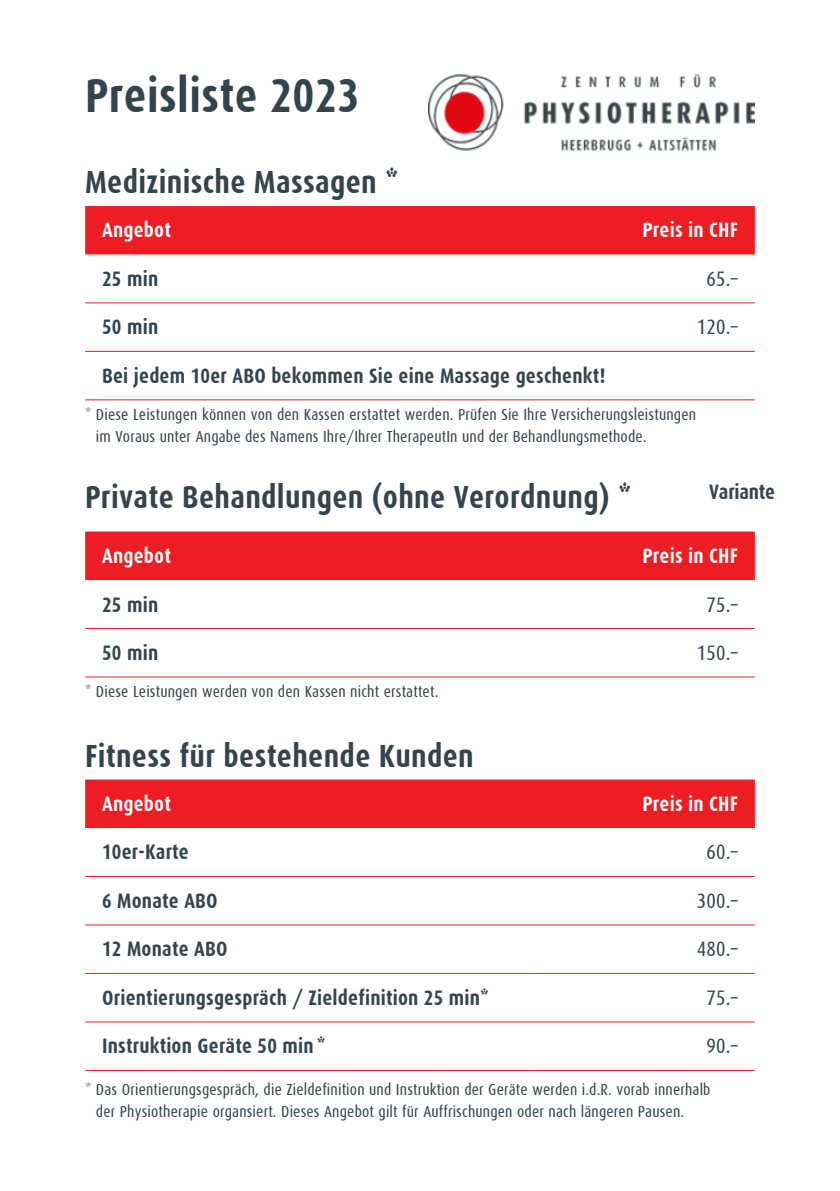
<style>
.page{position:relative;width:840px;height:1191px;background:#fff}
.page>*{position:absolute;margin:0;border:0;box-sizing:border-box;transform-origin:0 0}
._01_titel_über_tabel{font:700 48px "Dax Condensed";letter-spacing:.01em;color:#33444d}
._01_titel_über_tabel-2{font:700 32px "Dax Condensed";letter-spacing:.01em;color:#33444d}
._02_linke_Spalte{font:700 21px "Dax Condensed";letter-spacing:.01em;color:#33444d}
._02-b_rechte_Spalte{font:21px "Dax Condensed";letter-spacing:.01em;color:#33444d}
._01_b_Zwischentitel{font:700 21px "Dax Condensed";letter-spacing:.01em;color:#fff}
._01_Zwischentitel_li{font:700 21px "Dax Condensed";letter-spacing:.01em;color:#fff}
._02_linke_Spalte-2{font:700 21px "Dax Condensed";letter-spacing:-.01em;color:#33444d}
._04_Erläuterungen{font:16px/22px "Dax Condensed";letter-spacing:.01em;color:#33444d}
</style>
<div class="page">
<div style="left:85px;top:206px;width:669px;height:48px;background:#ee1d23"></div>
<hr style="left:85px;top:302px;width:335px;height:1px;background:#ee1d23">
<hr style="left:420px;top:302px;width:334px;height:1px;background:#ee1d23">
<hr style="left:85px;top:351px;width:335px;height:1px;background:#ee1d23">
<hr style="left:420px;top:351px;width:334px;height:1px;background:#ee1d23">
<hr style="left:85px;top:399px;width:335px;height:1px;background:#ee1d23">
<hr style="left:420px;top:399px;width:334px;height:1px;background:#ee1d23">
<div style="left:85px;top:531px;width:669px;height:49px;background:#ee1d23"></div>
<hr style="left:85px;top:628px;width:335px;height:1px;background:#ee1d23">
<hr style="left:420px;top:628px;width:334px;height:1px;background:#ee1d23">
<hr style="left:85px;top:676px;width:335px;height:1px;background:#ee1d23">
<hr style="left:420px;top:676px;width:334px;height:1px;background:#ee1d23">
<div style="left:85px;top:779px;width:669px;height:49px;background:#ee1d23"></div>
<hr style="left:85px;top:1070px;width:448px;height:1px;background:#ee1d23">
<hr style="left:533px;top:1070px;width:221px;height:1px;background:#ee1d23">
<hr style="left:85px;top:876px;width:448px;height:1px;background:#ee1d23">
<hr style="left:85px;top:973px;width:448px;height:1px;background:#ee1d23">
<hr style="left:85px;top:1021px;width:448px;height:1px;background:#ee1d23">
<hr style="left:85px;top:924px;width:448px;height:1px;background:#ee1d23">
<hr style="left:533px;top:876px;width:221px;height:1px;background:#ee1d23">
<hr style="left:533px;top:973px;width:221px;height:1px;background:#ee1d23">
<hr style="left:533px;top:1021px;width:221px;height:1px;background:#ee1d23">
<hr style="left:533px;top:924px;width:221px;height:1px;background:#ee1d23">
<img style="left:428px;top:74px;width:325px;height:77px">
<p class="_01_titel_über_tabel" style="left:85px;top:69px;width:276px">Preisliste 2023</p>
<p class="_01_titel_über_tabel-2" style="left:85px;top:164px;width:314px">Medizinische Massagen *</p>
<p class="_01_Zwischentitel_li" style="left:102px;top:218px;width:70px">Angebot</p>
<p class="_01_b_Zwischentitel" style="left:642px;top:218px;width:97px">Preis in CHF</p>
<p class="_02_linke_Spalte" style="left:102px;top:267px;width:58px">25 min</p>
<p class="_02-b_rechte_Spalte" style="left:706px;top:267px;width:33px">65.–</p>
<p class="_02_linke_Spalte" style="left:102px;top:315px;width:58px">50 min</p>
<p class="_02-b_rechte_Spalte" style="left:696px;top:316px;width:42px">120.–</p>
<p class="_02_linke_Spalte" style="left:102px;top:364px;width:504px">Bei jedem 10er ABO bekommen Sie eine Massage geschenkt!</p>
<p class="_04_Erläuterungen" style="left:96px;top:403px;width:601px;text-indent:-11px">* Diese Leistungen können von den Kassen erstattet werden. Prüfen Sie Ihre Versicherungsleistungen im Voraus unter Angabe des Namens Ihre/Ihrer TherapeutIn und der Behandlungsmethode.</p>
<p class="_01_titel_über_tabel-2" style="left:85px;top:479px;width:547px">Private Behandlungen (ohne Verordnung) *</p>
<p class="_02_linke_Spalte-2" style="left:709px;top:480px;width:67px">Variante</p>
<p class="_01_Zwischentitel_li" style="left:102px;top:544px;width:70px">Angebot</p>
<p class="_01_b_Zwischentitel" style="left:642px;top:544px;width:97px">Preis in CHF</p>
<p class="_02_linke_Spalte" style="left:102px;top:592px;width:58px">25 min</p>
<p class="_02-b_rechte_Spalte" style="left:706px;top:593px;width:33px">75.–</p>
<p class="_02_linke_Spalte" style="left:102px;top:641px;width:58px">50 min</p>
<p class="_02-b_rechte_Spalte" style="left:696px;top:641px;width:42px">150.–</p>
<p class="_04_Erläuterungen" style="left:85px;top:680px;width:354px">* Diese Leistungen werden von den Kassen nicht erstattet.</p>
<p class="_01_titel_über_tabel-2" style="left:85px;top:738px;width:390px">Fitness für bestehende Kunden</p>
<p class="_01_Zwischentitel_li" style="left:102px;top:792px;width:70px">Angebot</p>
<p class="_01_b_Zwischentitel" style="left:642px;top:792px;width:97px">Preis in CHF</p>
<p class="_02_linke_Spalte" style="left:102px;top:840px;width:88px">10er-Karte</p>
<p class="_02-b_rechte_Spalte" style="left:706px;top:840px;width:33px">60.–</p>
<p class="_02_linke_Spalte" style="left:102px;top:889px;width:117px">6 Monate ABO</p>
<p class="_02-b_rechte_Spalte" style="left:696px;top:889px;width:42px">300.–</p>
<p class="_02_linke_Spalte" style="left:102px;top:937px;width:127px">12 Monate ABO</p>
<p class="_02-b_rechte_Spalte" style="left:696px;top:937px;width:42px">480.–</p>
<p class="_02_linke_Spalte" style="left:102px;top:986px;width:388px">Orientierungsgespräch / Zieldefinition 25 min*</p>
<p class="_02-b_rechte_Spalte" style="left:706px;top:986px;width:33px">75.–</p>
<p class="_02_linke_Spalte" style="left:102px;top:1034px;width:225px">Instruktion Geräte 50 min *</p>
<p class="_02-b_rechte_Spalte" style="left:706px;top:1034px;width:33px">90.–</p>
<p class="_04_Erläuterungen" style="left:96px;top:1079px;width:616px;text-indent:-11px">* Das Orientierungsgespräch, die Zieldefinition und Instruktion der Geräte werden i.d.R. vorab innerhalb der Physiotherapie organsiert. Dieses Angebot gilt für Auffrischungen oder nach längeren Pausen.</p>
</div>
